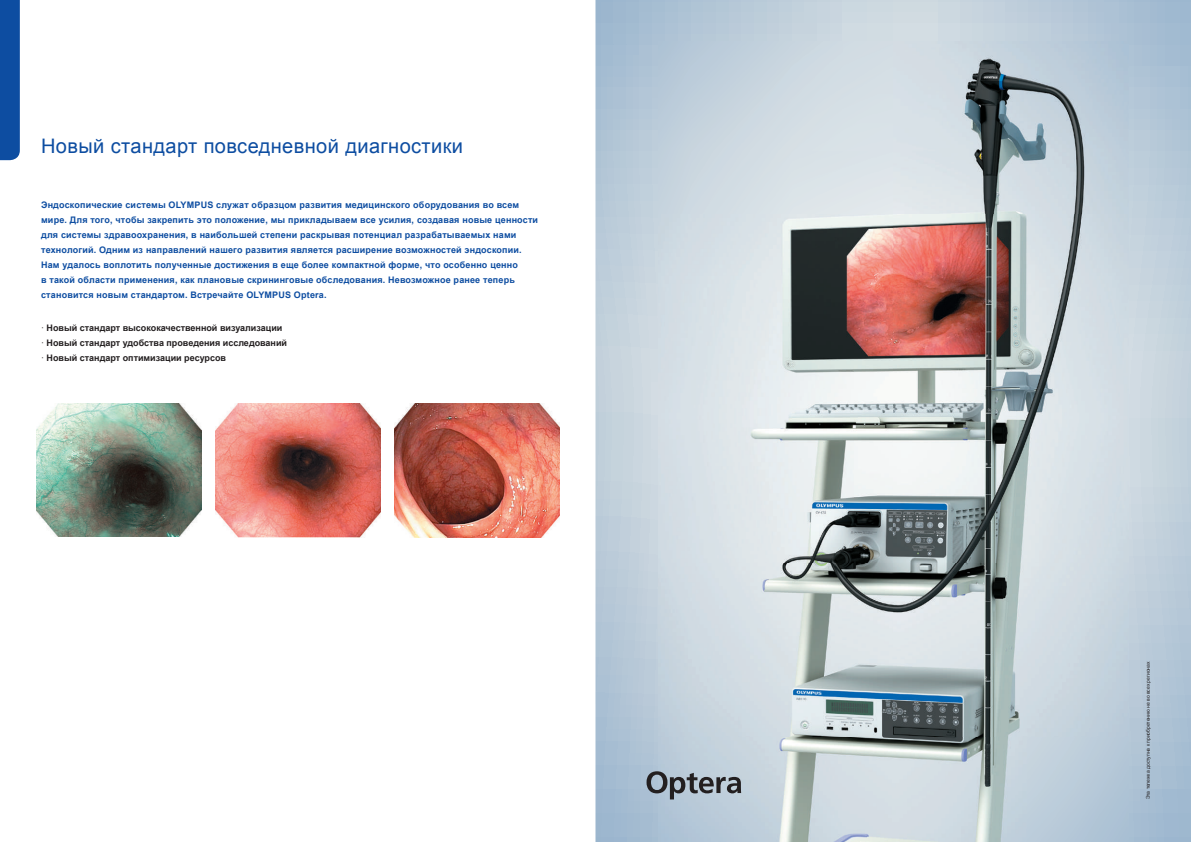
<style>
.page{position:relative;width:1191px;height:842px;background:#fff}
.page>*{position:absolute;margin:0;border:0;box-sizing:border-box;transform-origin:0 0}
.t1{font:20px "Arial";letter-spacing:.02em;color:#0d4da1}
.t2{font:700 9px/15px "Arial";letter-spacing:.02em;color:#0d4da1}
.t3{font:700 9px/15px "Arial";color:#231f20}
.t4{font:5px "Arial";color:#231f20}
.s1{font-weight:400}
</style>
<div class="page">
<div style="left:0;top:0;width:20px;height:160px;background:#0d4da1"></div>
<svg style="left:595px;top:0;width:596px;height:842px;background:#bacbd9"></svg>
<img style="left:658px;top:41px;width:470px;height:801px">
<svg style="left:646px;top:771px;width:95px;height:28px;background:#869099"></svg>
<img style="left:36px;top:404px;width:166px;height:132px">
<img style="left:215px;top:404px;width:165px;height:134px">
<img style="left:394px;top:404px;width:165px;height:134px">
<h1 class="t1" style="left:41px;top:133px;width:423px">Новый стандарт повседневной диагностики</h1>
<p class="t2" style="left:41px;top:197px;width:498px">Эндоскопические системы OLYMPUS служат образцом развития медицинского оборудования во всем мире. Для того, чтобы закрепить это положение, мы прикладываем все усилия, создавая новые ценности для системы здравоохранения, в наибольшей степени раскрывая потенциал разрабатываемых нами технологий. Одним из направлений нашего развития является расширение возможностей эндоскопии.<br>Нам удалось воплотить полученные достижения в еще более компактной форме, что особенно ценно<br>в такой области применения, как плановые скрининговые обследования. Невозможное ранее теперь становится новым стандартом. Встречайте OLYMPUS Optera.</p>
<p class="t3" style="left:41px;top:321px;width:247px"><span class="s1">·</span> Новый стандарт высококачественной визуализации <span class="s1">·</span> Новый стандарт удобства проведения исследований <span class="s1">·</span> Новый стандарт оптимизации ресурсов</p>
<p class="t4" style="left:1144px;top:799px;width:139px;rotate:-90deg">Эта тележка доступна к приобретению не во всех регионах</p>
</div>
